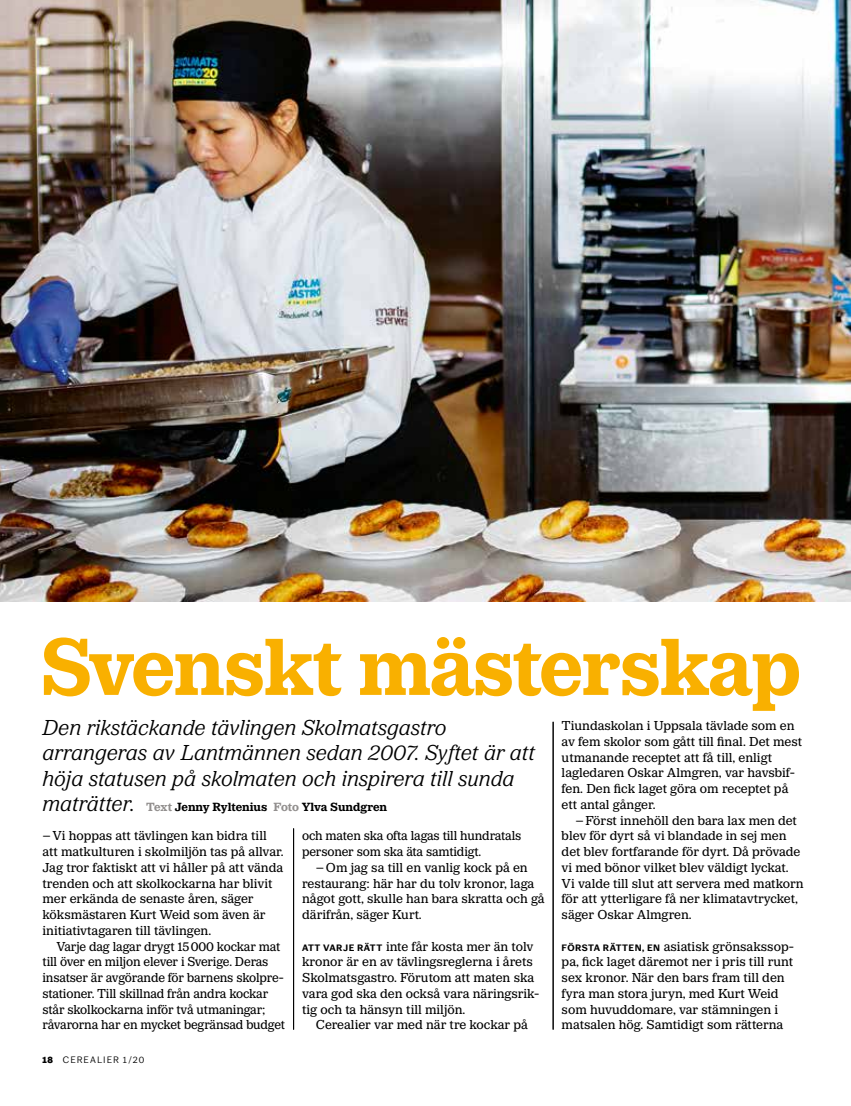
<style>
.page{position:relative;width:851px;height:1106px;background:#fff}
.page>*{position:absolute;margin:0;border:0;box-sizing:border-box;transform-origin:0 0}
.t1{font:700 84px "LM Serif";letter-spacing:-.02em;color:#f9b000}
.t2{font:italic 300 22.5px/25.5px "LM Serif";color:#000}
.t3{font:13.5px/15.8px "LM Serif";color:#000}
.t4{font:700 12.3px "LM Serif";color:#000}
.t5{font:300 9.75px "LM Sans 201902";letter-spacing:.11em;color:#000}
.s1{font-weight:300;font-style:italic;font-size:22.5px}
.s2{color:#928f8e}
.s3{font-family:"LM Sans 201902";font-weight:700;font-size:9.75px}
.s4{font-weight:900}
</style>
<div class="page">
<img style="left:0;top:0;width:850px;height:602px">
<hr style="left:293px;top:828px;width:1px;height:201px;background:#000">
<hr style="left:553px;top:721px;width:1px;height:308px;background:#000">
<h1 class="t1" style="left:39px;top:619px;width:763px">Svenskt mästerskap</h1>
<h2 class="t2" style="left:43px;top:714px;width:494px">Den rikstäckande tävlingen Skolmatsgastro arrangeras av Lantmännen sedan 2007. Syftet är att höja statusen på skolmaten och inspirera till sunda</h2>
<p class="t4" style="left:43px;top:800px;width:346px"><span class="s1">maträtter.</span> <span class="s2">Text</span> Jenny Ryltenius <span class="s2">Foto</span> Ylva Sundgren</p>
<p class="t3" style="left:561px;top:717px;width:242px">Tiundaskolan i Uppsala tävlade som en av fem skolor som gått till final. Det mest utmanande receptet att få till, enligt lagledaren Oskar Almgren, var havsbif&shy;fen. Den fick laget göra om receptet på ett antal gånger.</p>
<p class="t3" style="left:561px;top:812px;width:243px;text-indent:14px">–Först innehöll den bara lax men det blev för dyrt så vi blandade in sej men det blev fortfarande för dyrt. Då prövade vi med bönor vilket blev väldigt lyckat.<br>Vi valde till slut att servera med matkorn för att ytterligare få ner klimatavtrycket, säger Oskar Almgren.</p>
<p class="t3" style="left:561px;top:938px;width:234px"><span class="s3">FÖRSTA RÄTTEN, EN</span> asiatisk grönsakssop&shy;pa, fick laget däremot ner i pris till runt sex kronor. När den bars fram till den fyra man stora juryn, med Kurt Weid som huvuddomare, var stämningen i matsalen hög. Samtidigt som rätterna</p>
<p class="t3" style="left:302px;top:828px;width:221px">och maten ska ofta lagas till hundratals personer som ska äta samtidigt.</p>
<p class="t3" style="left:302px;top:859px;width:244px;text-indent:14px">–Om jag sa till en vanlig kock på en restaurang: här har du tolv kronor, laga något gott, skulle han bara skratta och gå därifrån, säger Kurt.</p>
<p class="t3" style="left:302px;top:938px;width:239px"><span class="s3">ATT VARJE RÄTT</span> inte får kosta mer än tolv kronor är en av tävlingsreglerna i årets Skolmatsgastro. Förutom att maten ska vara god ska den också vara näringsrik&shy;tig och ta hänsyn till miljön.</p>
<p class="t3" style="left:316px;top:1017px;width:214px">Cerealier var med när tre kockar på</p>
<p class="t3" style="left:43px;top:828px;width:242px">–Vi hoppas att tävlingen kan bidra till att matkulturen i skolmiljön tas på allvar.<br>Jag tror faktiskt att vi håller på att vända trenden och att skolkockarna har blivit mer erkända de senaste åren, säger köksmästaren Kurt Weid som även är initiativtagaren till tävlingen.</p>
<p class="t3" style="left:43px;top:938px;width:244px;text-indent:14px">Varje dag lagar drygt 15000 kockar mat till över en miljon elever i Sverige. Deras insatser är avgörande för barnens skolpre&shy;stationer. Till skillnad från andra kockar står skolkockarna inför två utmaningar; råvarorna har en mycket begränsad budget</p>
<p class="t5" style="left:43px;top:1054px;width:103px"><span class="s4">18</span> CEREALIER 1/20</p>
</div>
